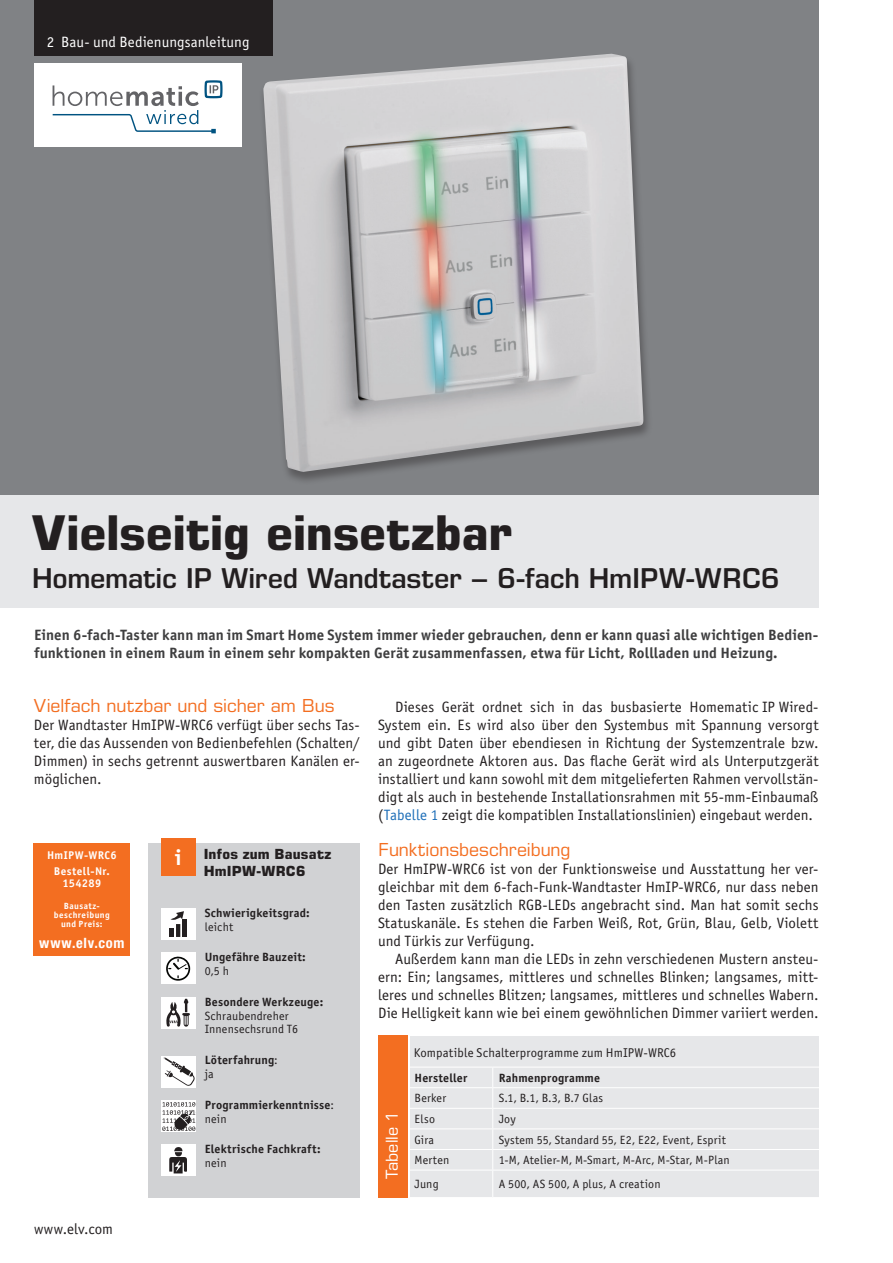
<style>
.page{position:relative;width:893px;height:1263px;background:#fff}
.page>*{position:absolute;margin:0;border:0;box-sizing:border-box;transform-origin:0 0}
.t1{font:700 48px "Eurostile LT Std";letter-spacing:-.005em;color:#231f20}
.t2{font:600 27.45px "Eurostile LT Std";letter-spacing:-.015em;color:#231f20}
.t3{font:22.05px "Officina Sans Bold ITC";color:#fff}
.t4{font:18px "Eurostile LT Std";letter-spacing:-.005em;color:#f36e21}
.t5{font:16.5px "Eurostile LT Std";color:#fff}
.t6{font:15px/18px "Officina Sans Book ITC";letter-spacing:.005em;color:#231f20;text-align:justify}
.t7{font:15px/18px "Officina Sans Bold ITC";letter-spacing:.005em;color:#3e3e3f}
.t8{font:15px "Officina Sans Book ITC";color:#fff}
.t9{font:700 condensed 14.25px "Helvetica Neue LT Std";letter-spacing:.045em;color:#fff}
.t10{font:700 13.95px/16.8px "Eurostile LT Std";letter-spacing:.015em;color:#231f20}
.t11{font:12.75px "Officina Sans Book ITC";letter-spacing:.01em;color:#231f20}
.t12{font:12px/13.5px "Officina Sans Book ITC";letter-spacing:.015em;color:#231f20}
.t13{font:12px "Officina Sans Bold ITC";letter-spacing:.015em;color:#231f20}
.t14{font:11.25px/16.2px "Officina Sans Bold ITC";letter-spacing:.03em;color:#fff;text-align:center}
.t15{font:9px/9px "Officina Sans Bold ITC";letter-spacing:.045em;color:#fff;text-align:center}
.s1{font-family:"Officina Sans Book ITC"}
.s2{color:#1f6fb8}
</style>
<div class="page">
<div style="left:0;top:0;width:819px;height:496px;background:#808285"></div>
<div style="left:34px;top:843px;width:96px;height:112px;background:#f36e21"></div>
<div style="left:34px;top:0;width:238px;height:55px;background:#231f20"></div>
<div style="left:0;top:496px;width:819px;height:112px;background:#e6e7e9"></div>
<div style="left:34px;top:64px;width:207px;height:83px;background:#fff"></div>
<svg style="left:53px;top:80px;width:170px;height:53px"></svg>
<div style="left:149px;top:843px;width:211px;height:355px;background:#d1d2d4"></div>
<div style="left:161px;top:838px;width:35px;height:38px;background:#f36e21"></div>
<div style="left:161px;top:908px;width:35px;height:32px;background:#fff"></div>
<hr style="left:183px;top:920px;width:4px;height:17px;background:#231f20">
<svg style="left:170px;top:911px;width:14px;height:26px"></svg>
<div style="left:169px;top:928px;width:5px;height:9px;background:#231f20"></div>
<div style="left:161px;top:953px;width:35px;height:31px;background:#fff"></div>
<div style="left:161px;top:1144px;width:35px;height:32px;background:#fff"></div>
<svg style="left:169px;top:1147px;width:18px;height:26px"></svg>
<div style="left:161px;top:1056px;width:35px;height:31px;background:#fff"></div>
<svg style="left:164px;top:1057px;width:31px;height:29px"></svg>
<div style="left:161px;top:997px;width:35px;height:31px;background:#fff"></div>
<svg style="left:166px;top:999px;width:24px;height:27px"></svg>
<div style="left:161px;top:1100px;width:35px;height:32px;background:#fff"></div>
<svg style="left:162px;top:1102px;width:33px;height:29px"></svg>
<svg style="left:166px;top:956px;width:24px;height:25px"></svg>
<div style="left:410px;top:1036px;width:409px;height:161px;background:#e6e7e9"></div>
<div style="left:378px;top:1035px;width:30px;height:163px;background:#f36e21"></div>
<hr style="left:408px;top:1067px;width:85px;height:1px;background:#fff">
<hr style="left:493px;top:1067px;width:330px;height:1px;background:#fff">
<hr style="left:408px;top:1087px;width:85px;height:1px;background:#fff">
<hr style="left:493px;top:1087px;width:330px;height:1px;background:#fff">
<hr style="left:408px;top:1108px;width:85px;height:1px;background:#fff">
<hr style="left:493px;top:1108px;width:330px;height:1px;background:#fff">
<hr style="left:408px;top:1128px;width:85px;height:1px;background:#fff">
<hr style="left:493px;top:1128px;width:330px;height:1px;background:#fff">
<hr style="left:408px;top:1149px;width:85px;height:1px;background:#fff">
<hr style="left:493px;top:1149px;width:330px;height:1px;background:#fff">
<hr style="left:408px;top:1170px;width:85px;height:1px;background:#fff">
<hr style="left:493px;top:1170px;width:330px;height:1px;background:#fff">
<svg style="left:492px;top:1068px;width:1px;height:129px"></svg>
<div style="left:259px;top:53px;width:393px;height:432px;background:#231f20;opacity:.4"></div>
<img style="left:263px;top:54px;width:380px;height:418px">
<p class="t8" style="left:47px;top:32px;width:204px">2 Bau- und Bedienungsanleitung</p>
<h1 class="t1" style="left:32px;top:504px;width:482px">Vielseitig einsetzbar</h1>
<h2 class="t2" style="left:32px;top:561px;width:749px">Homematic IP Wired Wandtaster − 6-fach HmIPW-WRC6</h2>
<p class="t7" style="left:34px;top:625px;width:786px">Einen 6-fach-Taster kann man im Smart Home System immer wieder gebrauchen, denn er kann quasi alle wichtigen Bedien&shy;funktionen in einem Raum in einem sehr kompakten Gerät zusammenfassen, etwa für Licht, Rollladen und Heizung.</p>
<p class="t4" style="left:34px;top:695px;width:302px">Vielfach nutzbar und sicher am Bus</p>
<p class="t6" style="left:34px;top:715px;width:327px">Der Wandtaster HmIPW-WRC6 verfügt über sechs Tas&shy;ter, die das Aussenden von Bedienbefehlen (Schalten/ Dimmen) in sechs getrennt auswertbaren Kanälen er&shy;möglichen.</p>
<p class="t14" style="left:47px;top:846px;width:71px">HmIPW-WRC6<br>Bestell-Nr.</p>
<p class="t14" style="left:62px;top:874px;width:40px">154289</p>
<p class="t15" style="left:54px;top:901px;width:57px">Bausatz&shy;beschreibung und Preis:</p>
<p class="t9" style="left:39px;top:934px;width:87px">www.elv.com</p>
<p class="t6" style="left:34px;top:1219px;width:81px">www.elv.com</p>
<h3 class="t3" style="left:175px;top:842px;width:8px">i</h3>
<p class="t10" style="left:204px;top:845px;width:129px">Infos zum Bausatz<br>HmIPW-WRC6</p>
<p class="t13" style="left:205px;top:905px;width:107px">Schwierigkeitsgrad:</p>
<p class="t12" style="left:205px;top:919px;width:30px">leicht</p>
<p class="t13" style="left:205px;top:949px;width:103px">Ungefähre Bauzeit:</p>
<p class="t12" style="left:205px;top:964px;width:26px">0,5 h</p>
<p class="t13" style="left:205px;top:994px;width:120px">Besondere Werkzeuge:</p>
<p class="t12" style="left:205px;top:1008px;width:95px">Schraubendreher<br>Innensechsrund T6</p>
<p class="t13" style="left:205px;top:1052px;width:75px">Löterfahrung<span class="s1">:</span></p>
<p class="t12" style="left:205px;top:1067px;width:10px">ja</p>
<p class="t13" style="left:205px;top:1097px;width:131px">Programmierkenntnisse<span class="s1">:</span></p>
<p class="t12" style="left:205px;top:1111px;width:23px">nein</p>
<p class="t13" style="left:205px;top:1141px;width:117px">Elektrische Fachkraft:</p>
<p class="t12" style="left:205px;top:1155px;width:23px">nein</p>
<p class="t6" style="left:378px;top:697px;width:442px;text-indent:17px">Dieses Gerät ordnet sich in das busbasierte Homematic IP Wired-System ein. Es wird also über den Systembus mit Spannung versorgt und gibt Daten über ebendiesen in Richtung der Systemzentrale bzw. an zugeordnete Aktoren aus. Das flache Gerät wird als Unterputzgerät installiert und kann sowohl mit dem mitgelieferten Rahmen vervollstän&shy;digt als auch in bestehende Installationsrahmen mit 55-mm-Einbaumaß (<span class="s2">Tabelle 1</span> zeigt die kompatiblen Installationslinien) eingebaut werden.</p>
<p class="t4" style="left:378px;top:839px;width:194px">Funktionsbeschreibung</p>
<p class="t6" style="left:378px;top:859px;width:442px">Der HmIPW-WRC6 ist von der Funktionsweise und Ausstattung her ver&shy;gleichbar mit dem 6-fach-Funk-Wandtaster HmIP-WRC6, nur dass neben den Tasten zusätzlich RGB-LEDs angebracht sind. Man hat somit sechs Statuskanäle. Es stehen die Farben Weiß, Rot, Grün, Blau, Gelb, Violett und Türkis zur Verfügung.</p>
<p class="t6" style="left:378px;top:949px;width:442px;text-indent:17px">Außerdem kann man die LEDs in zehn verschiedenen Mustern ansteu&shy;ern: Ein; langsames, mittleres und schnelles Blinken; langsames, mitt&shy;leres und schnelles Blitzen; langsames, mittleres und schnelles Wabern.<br>Die Helligkeit kann wie bei einem gewöhnlichen Dimmer variiert werden.</p>
<p class="t5" style="left:382px;top:1179px;width:70px;rotate:-90deg">Tabelle 1</p>
<p class="t11" style="left:414px;top:1044px;width:264px">Kompatible Schalterprogramme zum HmIPW-WRC6</p>
<p class="t13" style="left:415px;top:1069px;width:54px">Hersteller</p>
<p class="t13" style="left:499px;top:1069px;width:103px">Rahmenprogramme</p>
<p class="t12" style="left:415px;top:1091px;width:33px">Berker</p>
<p class="t12" style="left:499px;top:1091px;width:106px">S.1, B.1, B.3, B.7 Glas</p>
<p class="t12" style="left:415px;top:1112px;width:22px">Elso</p>
<p class="t12" style="left:499px;top:1112px;width:19px">Joy</p>
<p class="t12" style="left:415px;top:1132px;width:21px">Gira</p>
<p class="t12" style="left:499px;top:1132px;width:229px">System 55, Standard 55, E2, E22, Event, Esprit</p>
<p class="t12" style="left:415px;top:1153px;width:36px">Merten</p>
<p class="t12" style="left:499px;top:1153px;width:233px">1-M, Atelier-M, M-Smart, M-Arc, M-Star, M-Plan</p>
<p class="t12" style="left:415px;top:1177px;width:26px">Jung</p>
<p class="t12" style="left:499px;top:1177px;width:163px">A 500, AS 500, A plus, A creation</p>
</div>
